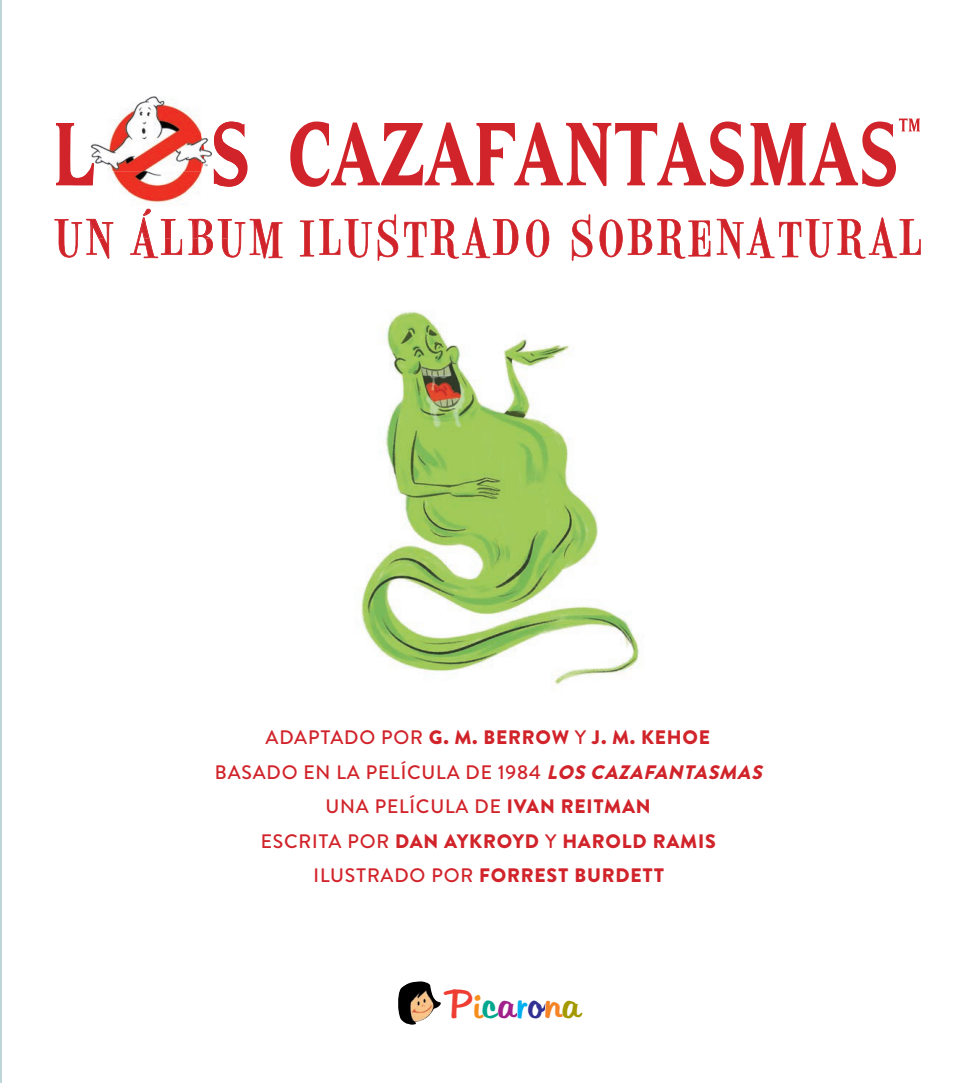
<style>
.page{position:relative;width:977px;height:1083px;background:#fff}
.page>*{position:absolute;margin:0;border:0;box-sizing:border-box;transform-origin:0 0}
.t1{font:54px "Ed";letter-spacing:.115em;color:#d1232a}
.t2{font:39px "Martina";color:#ee3e34}
.t3{font:500 19.5px/34.5px "Brandon Text";letter-spacing:.04em;color:#d1232a;text-align:center}
.s1{font-weight:900}
.s2{font-weight:900;font-style:italic}
.s3{color:#f68e1e}
.s4{color:#00a78f}
.s5{color:#a0218c}
.s6{color:#00afef}
.s7{color:#323092}
.s8{color:#f58427}
.s9{color:#a49901}
</style>
<div class="page">
<img style="left:361px;top:311px;width:281px;height:374px">
<svg style="left:54px;top:214px;width:866px;height:47px"></svg>
<hr style="left:0;top:0;width:1px;height:1082px;background:#bfd5d8">
<svg style="left:56px;top:118px;width:863px;height:69px"></svg>
<img style="left:73px;top:96px;width:171px;height:143px">
<img style="left:73px;top:209px;width:166px;height:30px">
<img style="left:86px;top:209px;width:146px;height:30px">
<img style="left:73px;top:123px;width:21px;height:62px">
<img style="left:214px;top:121px;width:30px;height:66px">
<img style="left:398px;top:981px;width:43px;height:44px">
<h1 class="t1" style="left:56px;top:209px;width:866px">UN ÁLBUM ILUSTRADO SOBRENATURAL</h1>
<p class="t3" style="left:215px;top:719px;width:554px">ADAPTADO POR <span class="s1">G. M. BERROW</span> Y <span class="s1">J. M. KEHOE<br></span>BASADO EN LA PELÍCULA DE 1984 <span class="s2">LOS CAZAFANTASMAS </span>UNA PELÍCULA DE <span class="s1">IVAN REITMAN<br></span>ESCRITA POR <span class="s1">DAN AYKROYD</span> Y <span class="s1">HAROLD RAMIS </span>ILUSTRADO POR <span class="s1">FORREST BURDETT</span></p>
<h2 class="t2" style="left:448px;top:985px;width:132px">P<span class="s3">i</span><span class="s4">c</span><span class="s5">a</span><span class="s6">r</span><span class="s7">o</span><span class="s8">n</span><span class="s9">a</span></h2>
</div>
